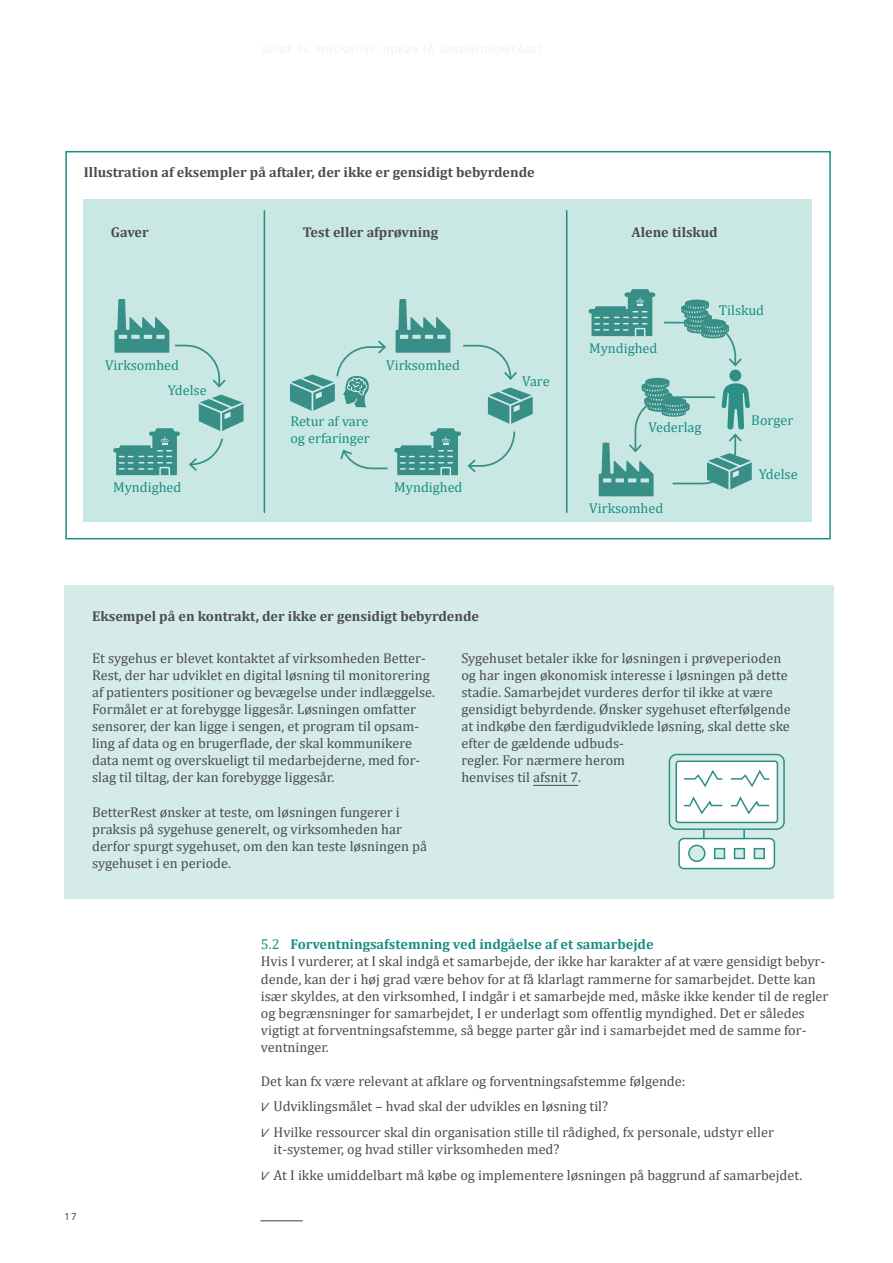
<style>
.page{position:relative;width:893px;height:1263px;background:#fff}
.page>*{position:absolute;margin:0;border:0;box-sizing:border-box;transform-origin:0 0}
.Brødtekst{font:14.25px/17.1px "Cambria";color:#4b4c4d}
.Noter{font:14.25px/17.1px "Cambria";color:#1a8e83}
.Noter-2{font:700 14.25px "Cambria";color:#4b4c4d}
.Brødtekst-2{font:700 14.25px "Cambria";color:#4b4c4d}
.Brødtekst-3{font:700 14.25px "Cambria";color:#1a8e83}
.t1{font:10.5px "Frutiger Next Pro";color:#3e3e3f}
.s1{font-weight:400}
</style>
<div class="page">
<hr style="left:260px;top:1220px;width:43px;height:1px;background:#3e3e3f">
<div style="left:84px;top:200px;width:728px;height:322px;background:#c9e8e4"></div>
<svg style="left:396px;top:299px;width:54px;height:54px"></svg>
<svg style="left:463px;top:344px;width:54px;height:36px"></svg>
<svg style="left:189px;top:395px;width:55px;height:76px"></svg>
<svg style="left:340px;top:449px;width:48px;height:21px"></svg>
<svg style="left:467px;top:387px;width:66px;height:86px"></svg>
<svg style="left:397px;top:428px;width:61px;height:48px"></svg>
<hr style="left:396px;top:448px;width:39px;height:4px;background:#388f87">
<div style="left:432px;top:431px;width:27px;height:5px;background:#388f87"></div>
<svg style="left:592px;top:289px;width:60px;height:48px"></svg>
<hr style="left:591px;top:309px;width:38px;height:4px;background:#388f87">
<div style="left:627px;top:292px;width:26px;height:5px;background:#388f87"></div>
<svg style="left:116px;top:428px;width:61px;height:48px"></svg>
<hr style="left:115px;top:448px;width:39px;height:4px;background:#388f87">
<div style="left:151px;top:431px;width:27px;height:5px;background:#388f87"></div>
<div style="left:65px;top:151px;width:766px;height:388px;border:2px solid #1a8e83"></div>
<hr style="left:264px;top:211px;width:1px;height:301px;background:#1a8e83">
<hr style="left:566px;top:211px;width:1px;height:301px;background:#1a8e83">
<svg style="left:290px;top:340px;width:96px;height:71px"></svg>
<svg style="left:114px;top:299px;width:112px;height:89px"></svg>
<div style="left:729px;top:370px;width:12px;height:11px;background:#2e8f87;border-radius:50%"></div>
<div style="left:64px;top:585px;width:769px;height:313px;background:#d4ebe8"></div>
<hr style="left:533px;top:785px;width:45px;height:1px;background:#4b4c4d">
<div style="left:669px;top:754px;width:116px;height:76px;border:2px solid #2e8f87;border-radius:7px"></div>
<svg style="left:675px;top:760px;width:104px;height:110px"></svg>
<div style="left:685px;top:300px;width:24px;height:7px;border:2px solid #388f87;border-radius:50%"></div>
<svg style="left:664px;top:302px;width:78px;height:65px"></svg>
<div style="left:645px;top:378px;width:24px;height:7px;border:2px solid #388f87;border-radius:50%"></div>
<svg style="left:599px;top:380px;width:153px;height:116px"></svg>
<p class="Brødtekst-2" style="left:84px;top:162px;width:452px">Illustration af eksempler på aftaler, der ikke er gensidigt bebyrdende</p>
<p class="Noter-2" style="left:111px;top:222px;width:39px">Gaver</p>
<p class="Noter-2" style="left:303px;top:222px;width:137px">Test eller afprøvning</p>
<p class="Noter-2" style="left:631px;top:222px;width:88px">Alene tilskud</p>
<p class="Noter" style="left:589px;top:340px;width:70px">Myndighed</p>
<p class="Noter" style="left:719px;top:302px;width:47px">Tilskud</p>
<p class="Noter" style="left:105px;top:356px;width:76px">Virksomhed</p>
<p class="Noter" style="left:386px;top:356px;width:76px">Virksomhed</p>
<p class="Noter" style="left:168px;top:382px;width:40px">Ydelse</p>
<p class="Noter" style="left:522px;top:373px;width:29px">Vare</p>
<p class="Noter" style="left:290px;top:413px;width:81px">Retur af vare og erfaringer</p>
<p class="Noter" style="left:648px;top:419px;width:55px">Vederlag</p>
<p class="Noter" style="left:113px;top:479px;width:70px">Myndighed</p>
<p class="Noter" style="left:394px;top:479px;width:70px">Myndighed</p>
<p class="Noter" style="left:589px;top:500px;width:76px">Virksomhed</p>
<p class="Noter" style="left:751px;top:411px;width:43px">Borger</p>
<p class="Noter" style="left:759px;top:466px;width:40px">Ydelse</p>
<p class="Noter-2" style="left:92px;top:606px;width:388px">Eksempel på en kontrakt, der ikke er gensidigt bebyrdende</p>
<p class="Brødtekst" style="left:92px;top:649px;width:344px">Et sygehus er blevet kontaktet af virksomheden Better-Rest, der har udviklet en digital løsning til monitorering af patienters positioner og bevægelse under indlæggelse.<br>Formålet er at forebygge liggesår. Løsningen omfatter sensorer, der kan ligge i sengen, et program til opsam&shy;ling af data og en brugerflade, der skal kommunikere data nemt og overskueligt til medarbejderne, med for&shy;slag til tiltag, der kan forebygge liggesår.</p>
<p class="Brødtekst" style="left:92px;top:803px;width:336px">BetterRest ønsker at teste, om løsningen fungerer i praksis på sygehuse generelt, og virksomheden har derfor spurgt sygehuset, om den kan teste løsningen på sygehuset i en periode.</p>
<p class="Brødtekst" style="left:461px;top:649px;width:331px">Sygehuset betaler ikke for løsningen i prøveperioden og har ingen økonomisk interesse i løsningen på dette stadie. Samarbejdet vurderes derfor til ikke at være gensidigt bebyrdende. Ønsker sygehuset efterfølgende at indkøbe den færdigudviklede løsning, skal dette ske efter de gældende udbuds-<br>regler. For nærmere herom<br>henvises til afsnit 7.</p>
<p class="t1" style="left:64px;top:1211px;width:14px">17</p>
<p class="Brødtekst-3" style="left:261px;top:934px;width:394px"><span class="s1">5.2</span> Forventningsafstemning ved indgåelse af et samarbejde</p>
<p class="Brødtekst" style="left:261px;top:953px;width:569px">Hvis I vurderer, at I skal indgå et samarbejde, der ikke har karakter af at være gensidigt bebyr&shy;dende, kan der i høj grad være behov for at få klarlagt rammerne for samarbejdet. Dette kan især skyldes, at den virksomhed, I indgår i et samarbejde med, måske ikke kender til de regler og begrænsninger for samarbejdet, I er underlagt som offentlig myndighed. Det er således vigtigt at forventningsafstemme, så begge parter går ind i samarbejdet med de samme for&shy;ventninger.</p>
<p class="Brødtekst" style="left:261px;top:1073px;width:426px">Det kan fx være relevant at afklare og forventningsafstemme følgende:</p>
<p class="Brødtekst" style="left:261px;top:1098px;width:349px">⩗ Udviklingsmålet – hvad skal der udvikles en løsning til?</p>
<p class="Brødtekst" style="left:274px;top:1123px;width:502px;text-indent:-13px">⩗ Hvilke ressourcer skal din organisation stille til rådighed, fx personale, udstyr eller it-systemer, og hvad stiller virksomheden med?</p>
<p class="Brødtekst" style="left:261px;top:1166px;width:543px">⩗ At I ikke umiddelbart må købe og implementere løsningen på baggrund af samarbejdet.</p>
</div>
